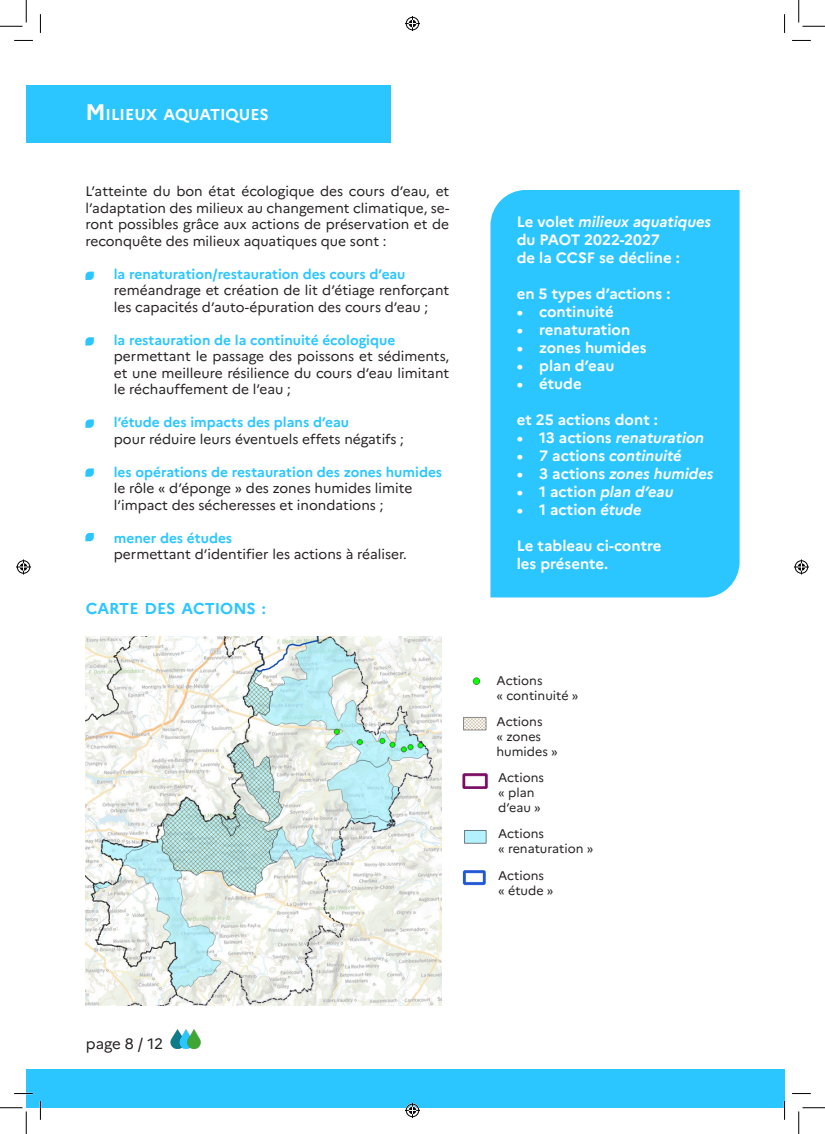
<style>
.page{position:relative;width:825px;height:1134px;background:#fff}
.page>*{position:absolute;margin:0;border:0;box-sizing:border-box;transform-origin:0 0}
.t1{font:700 15.75px "Marianne";color:#fff}
.t2{font:700 15.75px "Marianne";color:#2bc6ff}
.t3{font:700 15px "Marianne";color:#fff}
.t4{font:italic 700 15px "Marianne";color:#fff}
.t5{font:15px "Marianne";letter-spacing:-.01em;color:#231f20}
.t6{font:13.75px/16.5px "Marianne";color:#231f20;text-align:justify}
.t7{font:700 13.75px "Marianne";color:#2bc6ff}
.t8{font:12.5px "Marianne";color:#231f20}
.s1{font-size:22.5px}
.s2{font-size:15px}
.s3{font-style:normal}
.s4{font-style:italic}
</style>
<div class="page">
<div style="left:26px;top:85px;width:365px;height:58px;background:#2bc6ff"></div>
<svg style="left:490px;top:190px;width:250px;height:407px;background:#35c8ff"></svg>
<svg style="left:85px;top:271px;width:9px;height:9px"></svg>
<svg style="left:85px;top:337px;width:9px;height:8px"></svg>
<svg style="left:85px;top:419px;width:9px;height:9px"></svg>
<svg style="left:85px;top:468px;width:9px;height:8px"></svg>
<svg style="left:472px;top:677px;width:8px;height:8px"></svg>
<img style="left:462px;top:773px;width:26px;height:15px">
<img style="left:463px;top:717px;width:24px;height:14px">
<img style="left:464px;top:830px;width:23px;height:12px">
<div style="left:26px;top:1068px;width:759px;height:39px;background:#2bc6ff"></div>
<img style="left:170px;top:1029px;width:31px;height:19px">
<img style="left:177px;top:1029px;width:17px;height:19px">
<img style="left:86px;top:636px;width:356px;height:369px">
<img style="left:462px;top:870px;width:24px;height:15px">
<svg style="left:85px;top:533px;width:9px;height:8px"></svg>
<svg style="left:14px;top:40px;width:19px;height:1px"></svg>
<svg style="left:792px;top:40px;width:19px;height:1px"></svg>
<svg style="left:14px;top:1092px;width:19px;height:2px"></svg>
<svg style="left:792px;top:1093px;width:19px;height:1px"></svg>
<svg style="left:40px;top:14px;width:1px;height:19px"></svg>
<svg style="left:40px;top:1101px;width:1px;height:18px"></svg>
<svg style="left:784px;top:14px;width:1px;height:19px"></svg>
<svg style="left:784px;top:1101px;width:1px;height:18px"></svg>
<svg style="left:0;top:0;width:27px;height:27px"></svg>
<svg style="left:0;top:1107px;width:27px;height:26px"></svg>
<svg style="left:798px;top:0;width:27px;height:27px"></svg>
<svg style="left:798px;top:1107px;width:27px;height:26px"></svg>
<svg style="left:405px;top:16px;width:15px;height:15px"></svg>
<svg style="left:405px;top:1102px;width:15px;height:15px"></svg>
<svg style="left:16px;top:559px;width:15px;height:15px"></svg>
<svg style="left:794px;top:559px;width:15px;height:15px"></svg>
<p class="t1" style="left:85px;top:105px;width:175px"><span class="s1">M</span> I LIEUX AQUATIQUES</p>
<p class="t6" style="left:85px;top:183px;width:365px">L’atteinte du bon état écologique des cours d’eau, et l’adaptation des milieux au changement climatique, se&shy;ront possibles grâce aux actions de préservation et de reconquête des milieux aquatiques que sont :</p>
<p class="t7" style="left:114px;top:265px;width:293px">la renaturation/restauration des cours d’eau</p>
<p class="t6" style="left:114px;top:282px;width:337px">reméandrage et création de lit d’étiage renforçant les capacités d’auto-épuration des cours d’eau ;</p>
<p class="t7" style="left:114px;top:331px;width:283px">la restauration de la continuité écologique</p>
<p class="t6" style="left:114px;top:348px;width:337px">permettant le passage des poissons et sédiments, et une meilleure résilience du cours d’eau limitant le réchauffement de l’eau ;</p>
<p class="t7" style="left:114px;top:414px;width:237px">l’étude des impacts des plans d’eau</p>
<p class="t6" style="left:114px;top:430px;width:292px">pour réduire leurs éventuels effets négatifs ;</p>
<p class="t7" style="left:114px;top:463px;width:330px">les opérations de restauration des zones humides</p>
<p class="t6" style="left:114px;top:480px;width:300px">le rôle « d’éponge » des zones humides limite</p>
<p class="t6" style="left:114px;top:496px;width:271px">l’impact des sécheresses et inondations ;</p>
<p class="t7" style="left:114px;top:529px;width:120px">mener des études</p>
<p class="t6" style="left:114px;top:546px;width:295px">permettant d’identifier les actions à réaliser.</p>
<p class="t2" style="left:86px;top:599px;width:182px">CARTE DES ACTIONS <span class="s2">:</span></p>
<p class="t4" style="left:517px;top:212px;width:196px"><span class="s3">Le volet</span> milieux aquatiques</p>
<p class="t3" style="left:517px;top:230px;width:145px">du PAOT 2022-2027</p>
<p class="t3" style="left:517px;top:248px;width:165px">de la CCSF se décline :</p>
<p class="t3" style="left:517px;top:284px;width:155px">en 5 types d’actions :</p>
<p class="t3" style="left:517px;top:302px;width:99px">• continuité</p>
<p class="t3" style="left:517px;top:320px;width:115px">• renaturation</p>
<p class="t3" style="left:517px;top:338px;width:131px">• zones humides</p>
<p class="t3" style="left:517px;top:356px;width:99px">• plan d’eau</p>
<p class="t3" style="left:517px;top:374px;width:67px">• étude</p>
<p class="t3" style="left:517px;top:410px;width:143px">et 25 actions dont :</p>
<p class="t4" style="left:517px;top:428px;width:189px"><span class="s3">• 13 actions</span> renaturation</p>
<p class="t4" style="left:517px;top:446px;width:167px"><span class="s3">• 7 actions</span> continuité</p>
<p class="t4" style="left:517px;top:464px;width:198px"><span class="s3">• 3 actions</span> zones humides</p>
<p class="t4" style="left:517px;top:482px;width:158px"><span class="s3">• 1 action</span> plan d’eau</p>
<p class="t3" style="left:517px;top:500px;width:126px">• 1 action <span class="s4">étude</span></p>
<p class="t3" style="left:517px;top:536px;width:146px">Le tableau ci-contre</p>
<p class="t3" style="left:517px;top:554px;width:93px">les présente.</p>
<p class="t8" style="left:496px;top:672px;width:48px">Actions</p>
<p class="t8" style="left:496px;top:687px;width:84px">« continuité »</p>
<p class="t8" style="left:496px;top:714px;width:48px">Actions</p>
<p class="t8" style="left:496px;top:729px;width:46px">« zones</p>
<p class="t8" style="left:496px;top:744px;width:63px">humides »</p>
<p class="t8" style="left:498px;top:770px;width:48px">Actions</p>
<p class="t8" style="left:498px;top:785px;width:38px">« plan</p>
<p class="t8" style="left:498px;top:800px;width:44px">d’eau »</p>
<p class="t8" style="left:498px;top:825px;width:48px">Actions</p>
<p class="t8" style="left:498px;top:840px;width:97px">« renaturation »</p>
<p class="t8" style="left:498px;top:867px;width:48px">Actions</p>
<p class="t8" style="left:498px;top:882px;width:57px">« étude »</p>
<p class="t5" style="left:86px;top:1034px;width:79px">page 8 / 12</p>
</div>
